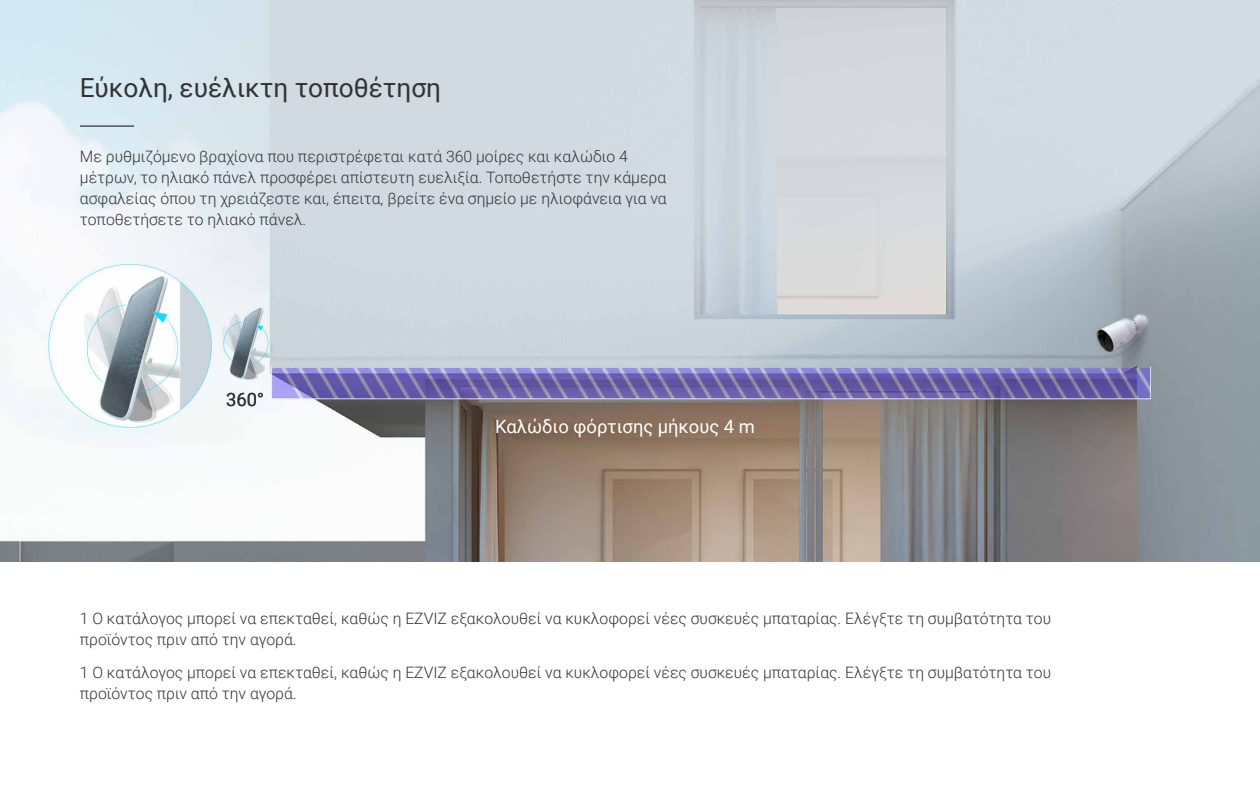
<style>
.page{position:relative;width:1260px;height:788px;background:#fff}
.page>*{position:absolute;margin:0;border:0;box-sizing:border-box;transform-origin:0 0}
.t1{font:26.25px "Roboto";color:#333}
.t2{font:18.38px "Roboto";color:#fff}
.t3{font:18.38px "Roboto";color:#333}
.t4{font:300 15.75px/21px "Roboto";color:#333}
</style>
<div class="page">
<img style="left:0;top:0;width:1260px;height:562px">
<hr style="left:80px;top:126px;width:54px;height:1px;background:#020202">
<h1 class="t1" style="left:80px;top:69px;width:363px">Εύκολη, ευέλικτη τοποθέτηση</h1>
<p class="t4" style="left:80px;top:145px;width:588px">Με ρυθμιζόμενο βραχίονα που περιστρέφεται κατά 360 μοίρες και καλώδιο 4 μέτρων, το ηλιακό πάνελ προσφέρει απίστευτη ευελιξία. Τοποθετήστε την κάμερα ασφαλείας όπου τη χρειάζεστε και, έπειτα, βρείτε ένα σημείο με ηλιοφάνεια για να τοποθετήσετε το ηλιακό πάνελ.</p>
<p class="t3" style="left:226px;top:387px;width:39px">360°</p>
<p class="t2" style="left:495px;top:414px;width:261px">Καλώδιο φόρτισης μήκους 4 m</p>
<p class="t4" style="left:80px;top:607px;width:973px">1 Ο κατάλογος μπορεί να επεκταθεί, καθώς η EZVIZ εξακολουθεί να κυκλοφορεί νέες συσκευές μπαταρίας. Ελέγξτε τη συμβατότητα του προϊόντος πριν από την αγορά.</p>
<p class="t4" style="left:80px;top:661px;width:973px">1 Ο κατάλογος μπορεί να επεκταθεί, καθώς η EZVIZ εξακολουθεί να κυκλοφορεί νέες συσκευές μπαταρίας. Ελέγξτε τη συμβατότητα του προϊόντος πριν από την αγορά.</p>
</div>
